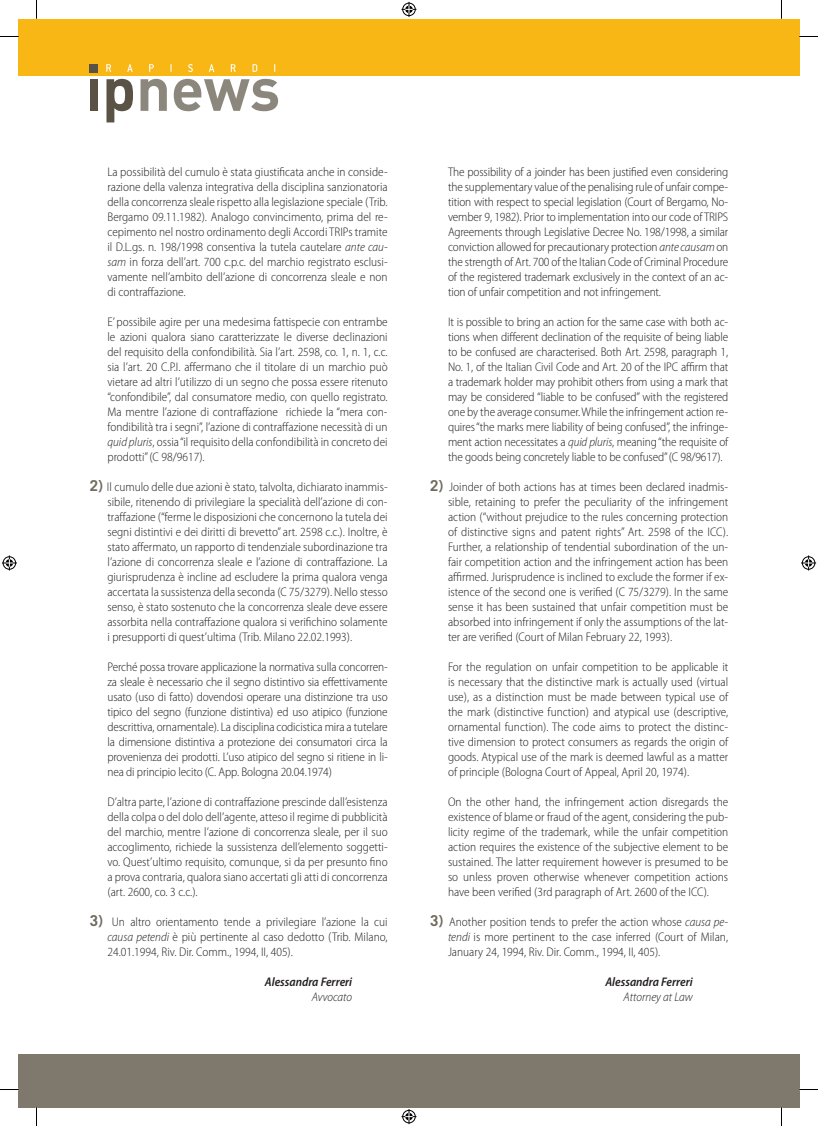
<style>
.page{position:relative;width:818px;height:1126px;background:#fff}
.page>*{position:absolute;margin:0;border:0;box-sizing:border-box;transform-origin:0 0}
.t1{font:300 semi-condensed 12.5px/15px "Myriad Pro";color:#231f20;text-align:justify}
.t2{font:italic 600 semi-condensed 12.5px "Myriad Pro";color:#231f20}
.t3{font:italic 300 semi-condensed 12.5px "Myriad Pro";color:#231f20}
.s1{font-style:italic}
.s2{font-family:"Trade Gothic LT Std";font-weight:700;font-stretch:normal;font-size:15px;color:#716a5e}
</style>
<div class="page">
<div style="left:19px;top:19px;width:779px;height:56px;background:#f9b716"></div>
<div style="left:19px;top:1053px;width:779px;height:54px;background:#7f796d"></div>
<svg style="left:140px;top:79px;width:27px;height:32px"></svg>
<svg style="left:174px;top:79px;width:104px;height:32px"></svg>
<svg style="left:106px;top:64px;width:5px;height:8px"></svg>
<svg style="left:127px;top:64px;width:5px;height:8px"></svg>
<svg style="left:149px;top:64px;width:5px;height:8px"></svg>
<svg style="left:188px;top:64px;width:5px;height:8px"></svg>
<svg style="left:209px;top:64px;width:5px;height:8px"></svg>
<svg style="left:231px;top:64px;width:4px;height:8px"></svg>
<svg style="left:252px;top:64px;width:5px;height:8px"></svg>
<div style="left:90px;top:64px;width:8px;height:8px;background:#595245"></div>
<div style="left:90px;top:79px;width:8px;height:32px;background:#595245"></div>
<svg style="left:106px;top:79px;width:27px;height:43px"></svg>
<svg style="left:0;top:36px;width:19px;height:1px"></svg>
<svg style="left:798px;top:36px;width:19px;height:1px"></svg>
<svg style="left:0;top:1088px;width:19px;height:2px"></svg>
<svg style="left:798px;top:1088px;width:19px;height:2px"></svg>
<svg style="left:36px;top:0;width:1px;height:19px"></svg>
<svg style="left:36px;top:1107px;width:1px;height:18px"></svg>
<svg style="left:401px;top:2px;width:15px;height:15px"></svg>
<svg style="left:401px;top:1109px;width:15px;height:14px"></svg>
<svg style="left:2px;top:555px;width:15px;height:15px"></svg>
<svg style="left:801px;top:555px;width:14px;height:15px"></svg>
<p class="t1" style="left:107px;top:164px;width:281px">La possibilità del cumulo è stata giustificata anche in conside&shy;razione della valenza integrativa della disciplina sanzionatoria della concorrenza sleale rispetto alla legislazione speciale (Trib.<br>Bergamo 09.11.1982). Analogo convincimento, prima del re&shy;cepimento nel nostro ordinamento degli Accordi TRIPs tramite il D.L.gs. n. 198/1998 consentiva la tutela cautelare <span class="s1">ante cau&shy;sam</span> in forza dell’art. 700 c.p.c. del marchio registrato esclusi&shy;vamente nell’ambito dell’azione di concorrenza sleale e non di contraffazione.</p>
<p class="t1" style="left:107px;top:314px;width:281px">E’ possibile agire per una medesima fattispecie con entrambe le azioni qualora siano caratterizzate le diverse declinazioni del requisito della confondibilità. Sia l’art. 2598, co. 1, n. 1, c.c. sia l’art. 20 C.P.I. affermano che il titolare di un marchio può vietare ad altri l’utilizzo di un segno che possa essere ritenuto “confondibile”, dal consumatore medio, con quello registrato.<br>Ma mentre l’azione di contraffazione richiede la “mera con&shy;fondibilità tra i segni”, l’azione di contraffazione necessità di un <span class="s1">quid pluris</span>, ossia “il requisito della confondibilità in concreto dei prodotti” (C 98/9617).</p>
<p class="t1" style="left:107px;top:479px;width:281px;text-indent:-18px"><span class="s2">2)</span> Il cumulo delle due azioni è stato, talvolta, dichiarato inammis&shy;sibile, ritenendo di privilegiare la specialità dell’azione di con&shy;traffazione (“ferme le disposizioni che concernono la tutela dei segni distintivi e dei diritti di brevetto” art. 2598 c.c.). Inoltre, è stato affermato, un rapporto di tendenziale subordinazione tra l’azione di concorrenza sleale e l’azione di contraffazione. La giurisprudenza è incline ad escludere la prima qualora venga accertata la sussistenza della seconda (C 75/3279). Nello stesso senso, è stato sostenuto che la concorrenza sleale deve essere assorbita nella contraffazione qualora si verifichino solamente i presupporti di quest’ultima (Trib. Milano 22.02.1993).</p>
<p class="t1" style="left:107px;top:659px;width:281px">Perché possa trovare applicazione la normativa sulla concorren&shy;za sleale è necessario che il segno distintivo sia effettivamente usato (uso di fatto) dovendosi operare una distinzione tra uso tipico del segno (funzione distintiva) ed uso atipico (funzione descrittiva, ornamentale). La disciplina codicistica mira a tutelare la dimensione distintiva a protezione dei consumatori circa la provenienza dei prodotti. L’uso atipico del segno si ritiene in li&shy;nea di principio lecito (C. App. Bologna 20.04.1974)</p>
<p class="t1" style="left:107px;top:794px;width:281px">D’altra parte, l’azione di contraffazione prescinde dall’esistenza della colpa o del dolo dell’agente, atteso il regime di pubblicità del marchio, mentre l’azione di concorrenza sleale, per il suo accoglimento, richiede la sussistenza dell’elemento soggetti&shy;vo. Quest’ultimo requisito, comunque, si da per presunto fino a prova contraria, qualora siano accertati gli atti di concorrenza (art. 2600, co. 3 c.c.).</p>
<p class="t1" style="left:107px;top:914px;width:281px;text-indent:-18px"><span class="s2">3)</span> Un altro orientamento tende a privilegiare l’azione la cui <span class="s1">causa petendi</span> è più pertinente al caso dedotto (Trib. Milano, 24.01.1994, Riv. Dir. Comm., 1994, II, 405).</p>
<p class="t2" style="left:265px;top:973px;width:89px">Alessandra Ferreri</p>
<p class="t3" style="left:311px;top:989px;width:42px">Avvocato</p>
<p class="t1" style="left:447px;top:164px;width:281px">The possibility of a joinder has been justified even considering the supplementary value of the penalising rule of unfair compe&shy;tition with respect to special legislation (Court of Bergamo, No&shy;vember 9, 1982). Prior to implementation into our code of TRIPS Agreements through Legislative Decree No. 198/1998, a similar conviction allowed for precautionary protection <span class="s1">ante causam</span> on the strength of Art. 700 of the Italian Code of Criminal Procedure of the registered trademark exclusively in the context of an ac&shy;tion of unfair competition and not infringement.</p>
<p class="t1" style="left:447px;top:314px;width:281px">It is possible to bring an action for the same case with both ac&shy;tions when different declination of the requisite of being liable to be confused are characterised. Both Art. 2598, paragraph 1, No. 1, of the Italian Civil Code and Art. 20 of the IPC affirm that a trademark holder may prohibit others from using a mark that may be considered “liable to be confused” with the registered one by the average consumer. While the infringement action re&shy;quires “the marks mere liability of being confused”, the infringe&shy;ment action necessitates a <span class="s1">quid pluris</span>, meaning “the requisite of the goods being concretely liable to be confused” (C 98/9617).</p>
<p class="t1" style="left:447px;top:479px;width:281px;text-indent:-18px"><span class="s2">2)</span> Joinder of both actions has at times been declared inadmis&shy;sible, retaining to prefer the peculiarity of the infringement action (“without prejudice to the rules concerning protection of distinctive signs and patent rights” Art. 2598 of the ICC).<br>Further, a relationship of tendential subordination of the un&shy;fair competition action and the infringement action has been affirmed. Jurisprudence is inclined to exclude the former if ex&shy;istence of the second one is verified (C 75/3279). In the same sense it has been sustained that unfair competition must be absorbed into infringement if only the assumptions of the lat&shy;ter are verified (Court of Milan February 22, 1993).</p>
<p class="t1" style="left:447px;top:659px;width:281px">For the regulation on unfair competition to be applicable it is necessary that the distinctive mark is actually used (virtual use), as a distinction must be made between typical use of the mark (distinctive function) and atypical use (descriptive, ornamental function). The code aims to protect the distinc&shy;tive dimension to protect consumers as regards the origin of goods. Atypical use of the mark is deemed lawful as a matter of principle (Bologna Court of Appeal, April 20, 1974).</p>
<p class="t1" style="left:447px;top:794px;width:281px">On the other hand, the infringement action disregards the existence of blame or fraud of the agent, considering the pub&shy;licity regime of the trademark, while the unfair competition action requires the existence of the subjective element to be sustained. The latter requirement however is presumed to be so unless proven otherwise whenever competition actions have been verified (3rd paragraph of Art. 2600 of the ICC).</p>
<p class="t1" style="left:447px;top:914px;width:281px;text-indent:-18px"><span class="s2">3)</span> Another position tends to prefer the action whose <span class="s1">causa pe&shy;tendi</span> is more pertinent to the case inferred (Court of Milan, January 24, 1994, Riv. Dir. Comm., 1994, II, 405).</p>
<p class="t2" style="left:605px;top:973px;width:89px">Alessandra Ferreri</p>
<p class="t3" style="left:623px;top:989px;width:71px">Attorney at Law</p>
</div>
